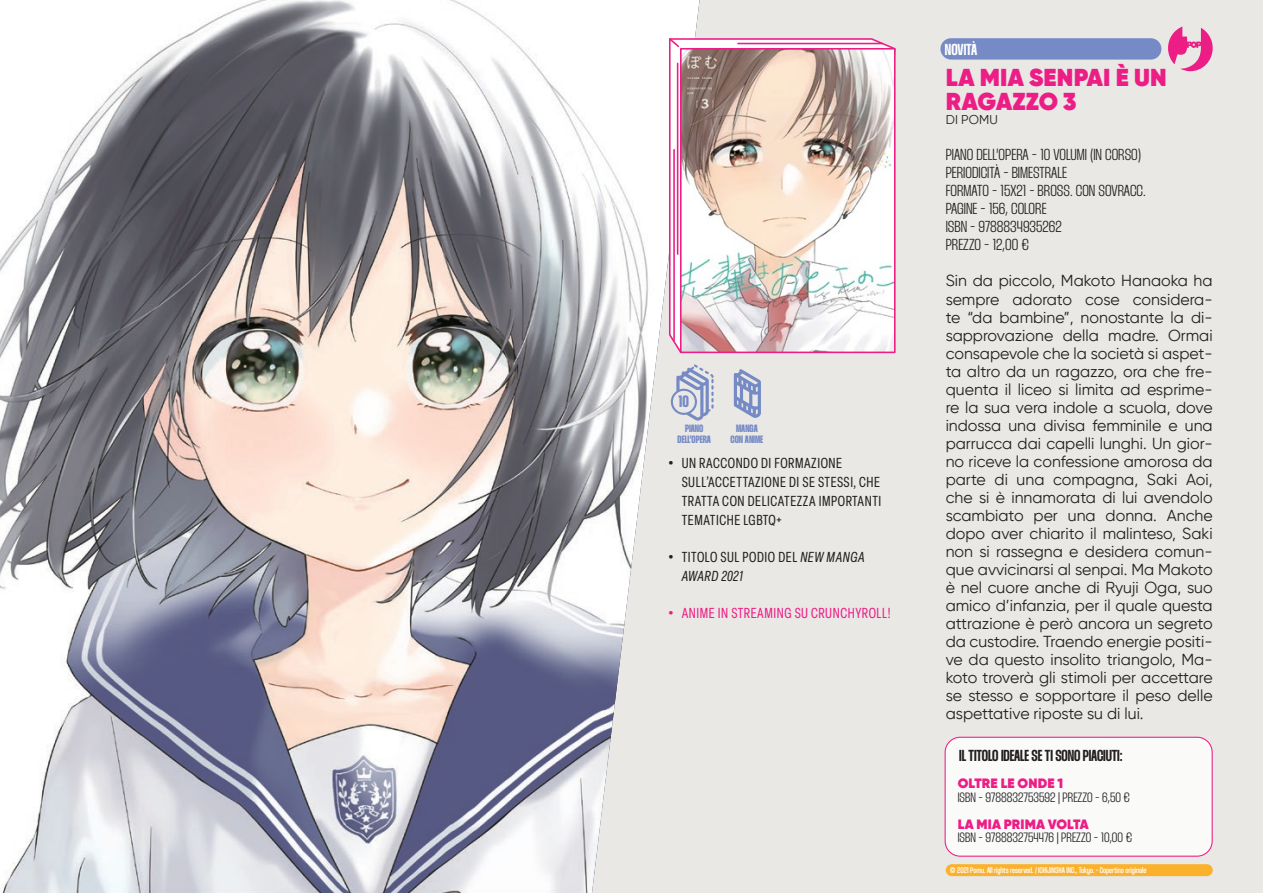
<style>
.page{position:relative;width:1263px;height:893px;background:#e9e8e5}
.page>*{position:absolute;margin:0;border:0;box-sizing:border-box;transform-origin:0 0}
.Titolo{font:800 24.45px/24.5px "Gilroy";letter-spacing:.01em;color:#ed1d86}
.t1{font:900 16.35px "Thunder";color:#768bc5}
.CORPO_TESTO{font:15.9px/18px "Gilroy";color:#231f20;text-align:justify}
.Info{font:900 15.9px "Thunder";color:#231f20}
.t2{font:900 15.9px "Thunder";color:#fff}
.t3{font:condensed 14.25px/18.8px "Elza";letter-spacing:.04em;color:#231f20}
.t4{font:condensed 14.25px "Elza";letter-spacing:.04em;color:#ed1d86}
.Info_-_Gemelli{font:900 13.5px "Thunder";color:#231f20}
.Info_-_Gemelli-2{font:800 13.5px "Gilroy";letter-spacing:.01em;color:#ed1d86}
.Autore{font:12.75px "Gilroy";letter-spacing:.01em;color:#231f20}
.t5{font:900 10.65px/10.6px "Thunder";color:#768bc5;text-align:center}
.Copyright{font:900 8.25px "Thunder";color:#fff}
.s1{font-family:"Thunder";font-weight:900;font-stretch:normal}
.s2{font-style:italic}
</style>
<div class="page">
<img style="left:0;top:0;width:699px;height:893px">
<svg style="left:1168px;top:27px;width:45px;height:44px"></svg>
<svg style="left:668px;top:37px;width:228px;height:317px;background:#f7cae0"></svg>
<img style="left:683px;top:51px;width:209px;height:299px">
<div style="left:680px;top:48px;width:215px;height:305px;border:2px solid #ed1d86"></div>
<svg style="left:667px;top:37px;width:14px;height:12px"></svg>
<hr style="left:673px;top:150px;width:2px;height:190px;background:#ed1d86">
<hr style="left:677px;top:63px;width:1px;height:191px;background:#ed1d86">
<hr style="left:738px;top:43px;width:144px;height:1px;background:#ed1d86">
<svg style="left:671px;top:364px;width:42px;height:57px"></svg>
<div style="left:940px;top:38px;width:221px;height:22px;background:#768bc5;border-radius:11px"></div>
<div style="left:946px;top:864px;width:267px;height:12px;background:#fbb12c;border-radius:6px"></div>
<div style="left:945px;top:737px;width:267px;height:119px;background:#fff;border-radius:15px"></div>
<div style="left:944px;top:737px;width:269px;height:120px;border:1px solid #ed1d86;border-radius:15px"></div>
<svg style="left:734px;top:369px;width:27px;height:49px"></svg>
<p class="t1" style="left:678px;top:393px;width:12px">10</p>
<p class="t5" style="left:685px;top:423px;width:20px">PIANO</p>
<p class="t5" style="left:677px;top:434px;width:35px">DELL’OPERA</p>
<p class="t5" style="left:730px;top:423px;width:34px">MANGA<br>CON ANIME</p>
<p class="t3" style="left:682px;top:453px;width:201px;text-indent:-13px"><span class="s1">•</span> UN RACCONDO DI FORMAZIONE<br>SULL’ACCETTAZIONE DI SE STESSI, CHE<br>TRATTA CON DELICATEZZA IMPORTANTI<br>TEMATICHE LGBTQ+</p>
<p class="t3" style="left:682px;top:547px;width:185px;text-indent:-13px"><span class="s1">•</span> TITOLO SUL PODIO DEL <span class="s2">NEW MANGA<br>AWARD 2021</span></p>
<p class="t4" style="left:669px;top:604px;width:223px"><span class="s1">•</span> ANIME IN STREAMING SU CRUNCHYROLL!</p>
<p class="t2" style="left:945px;top:40px;width:34px">NOVITÀ</p>
<p class="Titolo" style="left:946px;top:65px;width:222px">LA MIA SENPAI È UN<br>RAGAZZO 3</p>
<p class="Autore" style="left:946px;top:112px;width:54px">DI POMU</p>
<p class="Info" style="left:946px;top:146px;width:197px">PIANO DELL’OPERA - 10 VOLUMI (IN CORSO)</p>
<p class="Info" style="left:946px;top:164px;width:123px">PERIODICITÀ - BIMESTRALE</p>
<p class="Info" style="left:946px;top:182px;width:202px">FORMATO - 15X21 - BROSS. CON SOVRACC.</p>
<p class="Info" style="left:946px;top:200px;width:102px">PAGINE - 156, COLORE</p>
<p class="Info" style="left:946px;top:218px;width:118px">ISBN - 9788834935262</p>
<p class="Info" style="left:946px;top:236px;width:85px">PREZZO - 12,00 €</p>
<p class="CORPO_TESTO" style="left:946px;top:272px;width:268px">Sin da piccolo, Makoto Hanaoka ha sempre adorato cose considera&shy;te “da bambine”, nonostante la di&shy;sapprovazione della madre. Ormai consapevole che la società si aspet&shy;ta altro da un ragazzo, ora che fre&shy;quenta il liceo si limita ad esprime&shy;re la sua vera indole a scuola, dove indossa una divisa femminile e una parrucca dai capelli lunghi. Un gior&shy;no riceve la confessione amorosa da parte di una compagna, Saki Aoi, che si è innamorata di lui avendolo scambiato per una donna. Anche dopo aver chiarito il malinteso, Saki non si rassegna e desidera comun&shy;que avvicinarsi al senpai. Ma Makoto è nel cuore anche di Ryuji Oga, suo amico d’infanzia, per il quale questa attrazione è però ancora un segreto da custodire. Traendo energie positi&shy;ve da questo insolito triangolo, Ma&shy;koto troverà gli stimoli per accettare se stesso e sopportare il peso delle aspettative riposte su di lui.</p>
<p class="Info" style="left:959px;top:747px;width:165px">IL TITOLO IDEALE SE TI SONO PIACIUTI:</p>
<p class="Info_-_Gemelli-2" style="left:958px;top:775px;width:107px">OLTRE LE ONDE 1</p>
<p class="Info_-_Gemelli" style="left:958px;top:790px;width:174px">ISBN - 9788832753592 | PREZZO - 6,50 €</p>
<p class="Info_-_Gemelli-2" style="left:958px;top:815px;width:133px">LA MIA PRIMA VOLTA</p>
<p class="Info_-_Gemelli" style="left:958px;top:830px;width:176px">ISBN - 9788832754476 | PREZZO - 10,00 €</p>
<p class="Copyright" style="left:950px;top:866px;width:198px">© 2021 Pomu. All rights reserved. / ICHIJINSHA INC., Tokyo. - Copertina originale</p>
</div>
